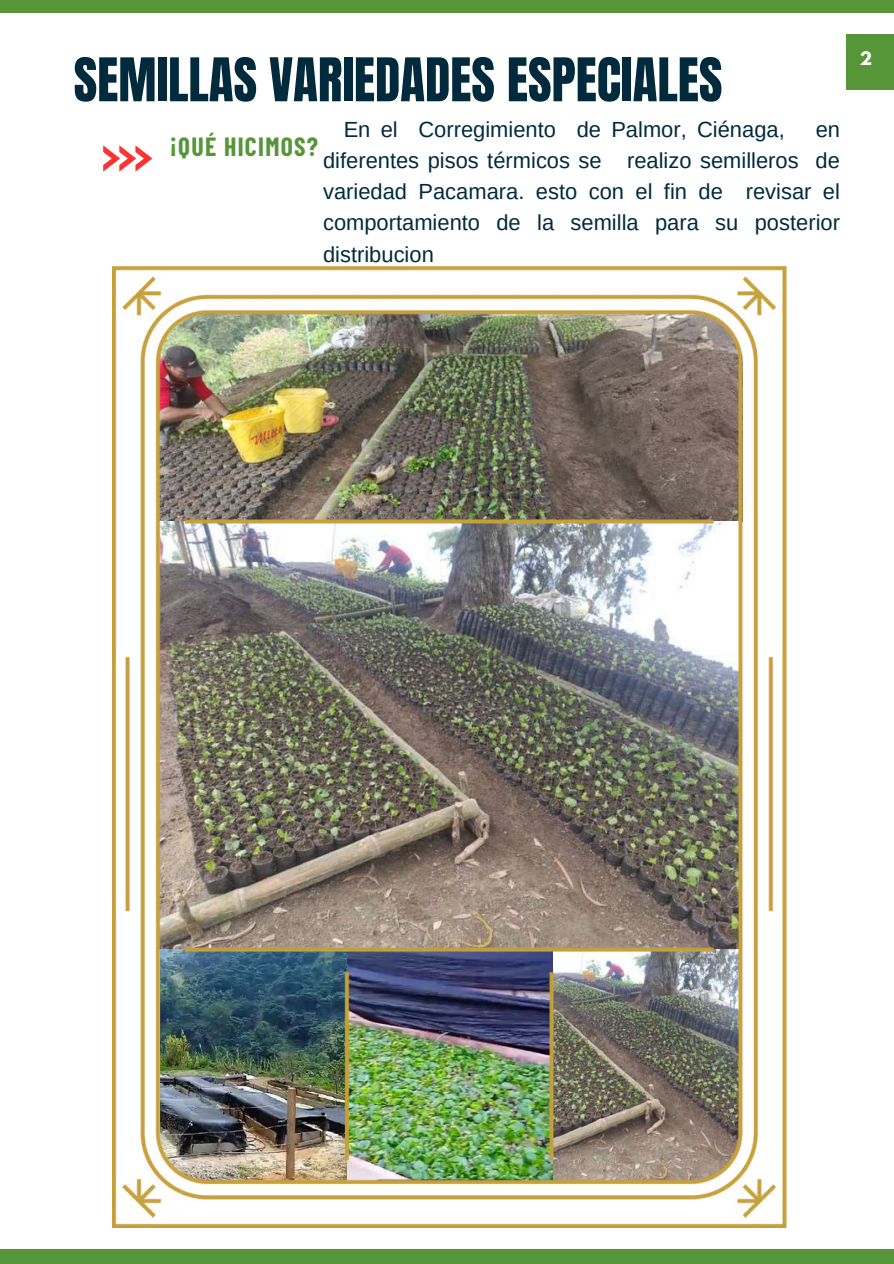
<style>
.page{position:relative;width:894px;height:1264px;background:#fff}
.page>*{position:absolute;margin:0;border:0;box-sizing:border-box;transform-origin:0 0}
.t1{font:51.15px "Anton";color:#022a3d}
.t2{font:700 25.65px "Barlow Condensed";letter-spacing:.05em;color:#569639}
.t3{font:21.9px/31.2px "Arimo";color:#022a3d;text-align:justify}
.t4{font:700 16.5px "League Spartan";color:#fff}
</style>
<div class="page">
<svg style="left:103px;top:145px;width:49px;height:26px"></svg>
<div style="left:0;top:0;width:893px;height:12px;background:#569639"></div>
<div style="left:0;top:1249px;width:893px;height:14px;background:#569639"></div>
<div style="left:846px;top:34px;width:47px;height:55px;background:#569639"></div>
<img style="left:113px;top:266px;width:673px;height:961px">
<h1 class="t1" style="left:74px;top:43px;width:650px">SEMILLAS VARIEDADES ESPECIALES</h1>
<p class="t3" style="left:343px;top:113px;width:442px">En el Corregimiento de Palmor, Ciénaga,</p>
<p class="t3" style="left:323px;top:113px;width:518px;text-indent:492px">en diferentes pisos térmicos se realizo semilleros de variedad Pacamara. esto con el fin de revisar el comportamiento de la semilla para su posterior distribucion</p>
<p class="t2" style="left:170px;top:130px;width:150px">¡QUÉ HICIMOS?</p>
<p class="t4" style="left:859px;top:51px;width:14px">2</p>
</div>
